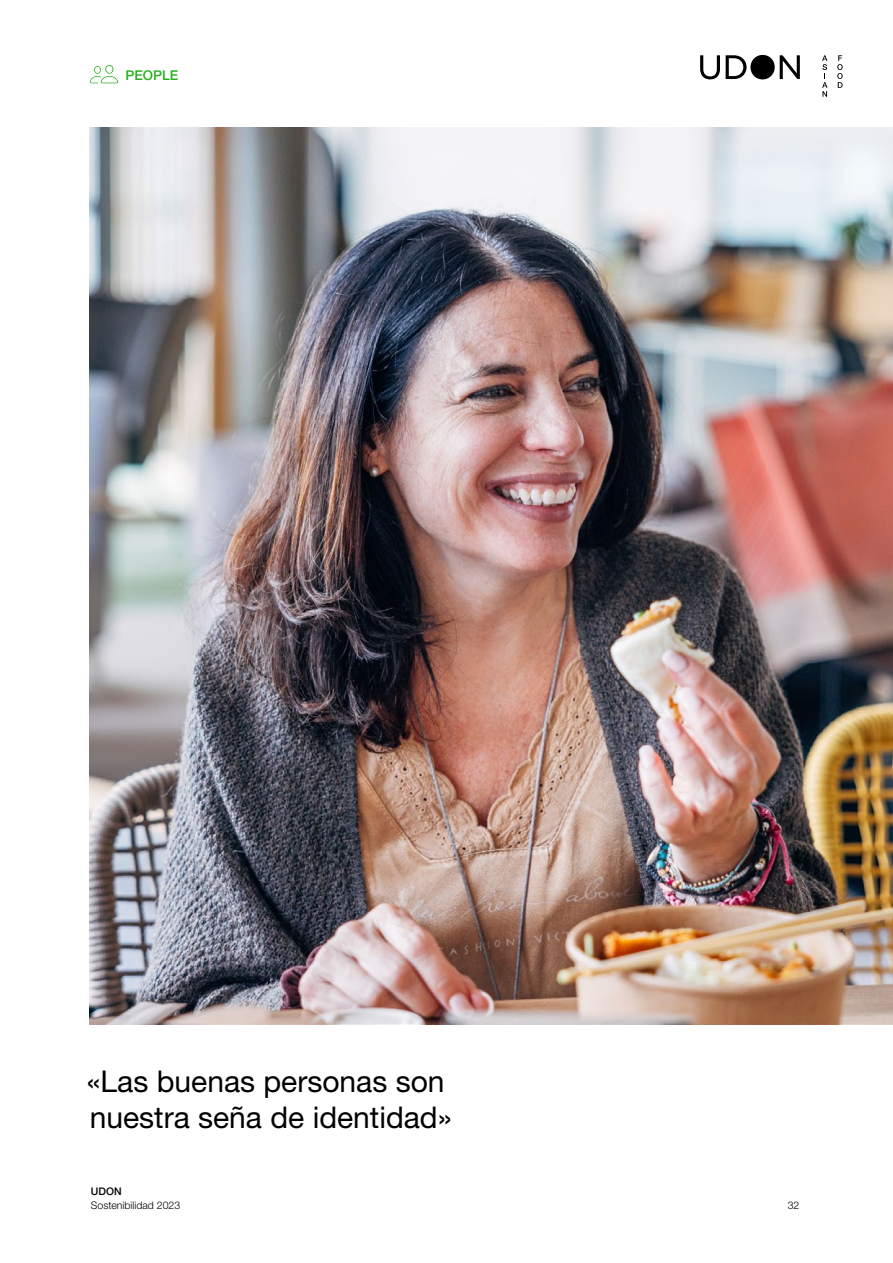
<style>
.page{position:relative;width:893px;height:1263px;background:#fff}
.page>*{position:absolute;margin:0;border:0;box-sizing:border-box;transform-origin:0 0}
.t1{font:30px/36px "Helvetica Neue LT Pro";color:#000}
.t2{font:500 13.5px "Helvetica Neue LT Pro";color:#29af1e}
.t3{font:300 10.5px "Helvetica Neue LT Pro";color:#000}
.t4{font:500 10.5px "Helvetica Neue LT Pro";color:#000}
</style>
<div class="page">
<svg style="left:700px;top:55px;width:20px;height:24px"></svg>
<svg style="left:726px;top:55px;width:20px;height:24px"></svg>
<div style="left:750px;top:55px;width:25px;height:24px;background:#000;border-radius:50%"></div>
<svg style="left:780px;top:55px;width:20px;height:24px"></svg>
<svg style="left:822px;top:55px;width:5px;height:42px"></svg>
<svg style="left:837px;top:55px;width:6px;height:33px"></svg>
<img style="left:89px;top:128px;width:804px;height:897px">
<svg style="left:89px;top:65px;width:30px;height:19px"></svg>
<p class="t2" style="left:125px;top:67px;width:55px">PEOPLE</p>
<p class="t1" style="left:87px;top:1063px;width:366px">«Las buenas personas son nuestra seña de identidad»</p>
<p class="t4" style="left:91px;top:1185px;width:32px">UDON</p>
<p class="t3" style="left:91px;top:1199px;width:91px">Sostenibilidad 2023</p>
<p class="t3" style="left:788px;top:1199px;width:13px">32</p>
</div>
